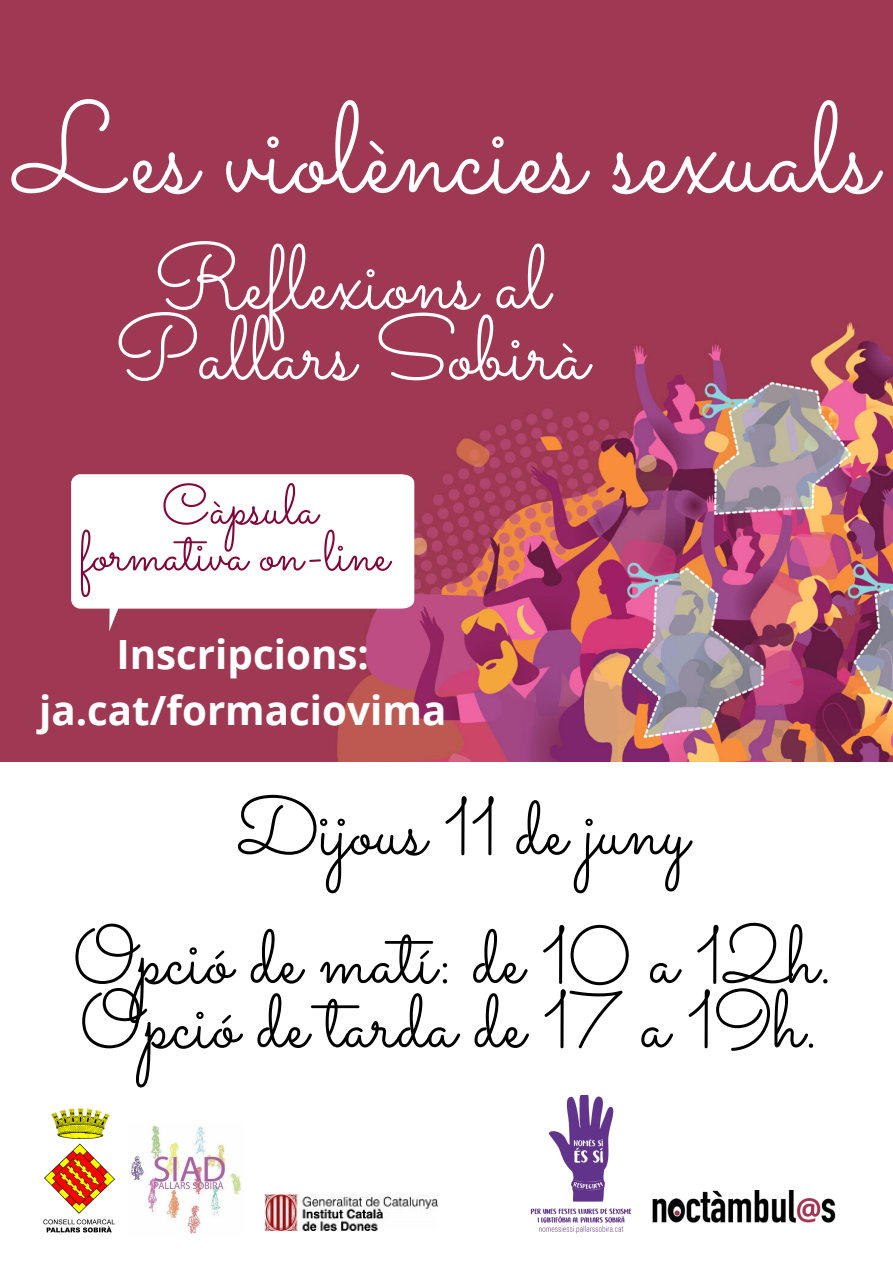
<style>
.page{position:relative;width:893px;height:1263px;background:#fff}
.page>*{position:absolute;margin:0;border:0;box-sizing:border-box;transform-origin:0 0}
.t1{font:127.95px "Sacramento";color:#fff}
.t2{font:90.15px/70.9px "Sacramento";color:#fff;text-align:center}
.t3{font:81.9px/128.7px "Sacramento";color:#000;text-align:center}
.t4{font:56.78px/46.6px "Sacramento";color:#82063a;text-align:center}
.t5{font:700 40.28px/55.7px "Open Sans";color:#fff;text-align:center}
</style>
<div class="page">
<img style="left:652px;top:1191px;width:184px;height:32px">
<img style="left:0;top:0;width:893px;height:761px">
<svg style="left:71px;top:474px;width:343px;height:158px"></svg>
<img style="left:43px;top:1108px;width:72px;height:125px">
<img style="left:130px;top:1125px;width:112px;height:109px">
<img style="left:530px;top:1095px;width:102px;height:139px">
<img style="left:265px;top:1194px;width:173px;height:36px">
<h1 class="t1" style="left:15px;top:72px;width:862px">Les violències sexuals</h1>
<p class="t2" style="left:114px;top:241px;width:475px">Reflexions al<br>Pallars Sobirà</p>
<p class="t4" style="left:80px;top:481px;width:311px">Càpsula formativa on-line</p>
<p class="t5" style="left:39px;top:626px;width:409px">Inscripcions: ja.cat/formaciovima</p>
<p class="t3" style="left:73px;top:761px;width:761px">Dijous 11 de juny<br>Opció de matí: de 10 a 12h.</p>
<p class="t3" style="left:80px;top:954px;width:740px">Opció de tarda de 17 a 19h.</p>
</div>
